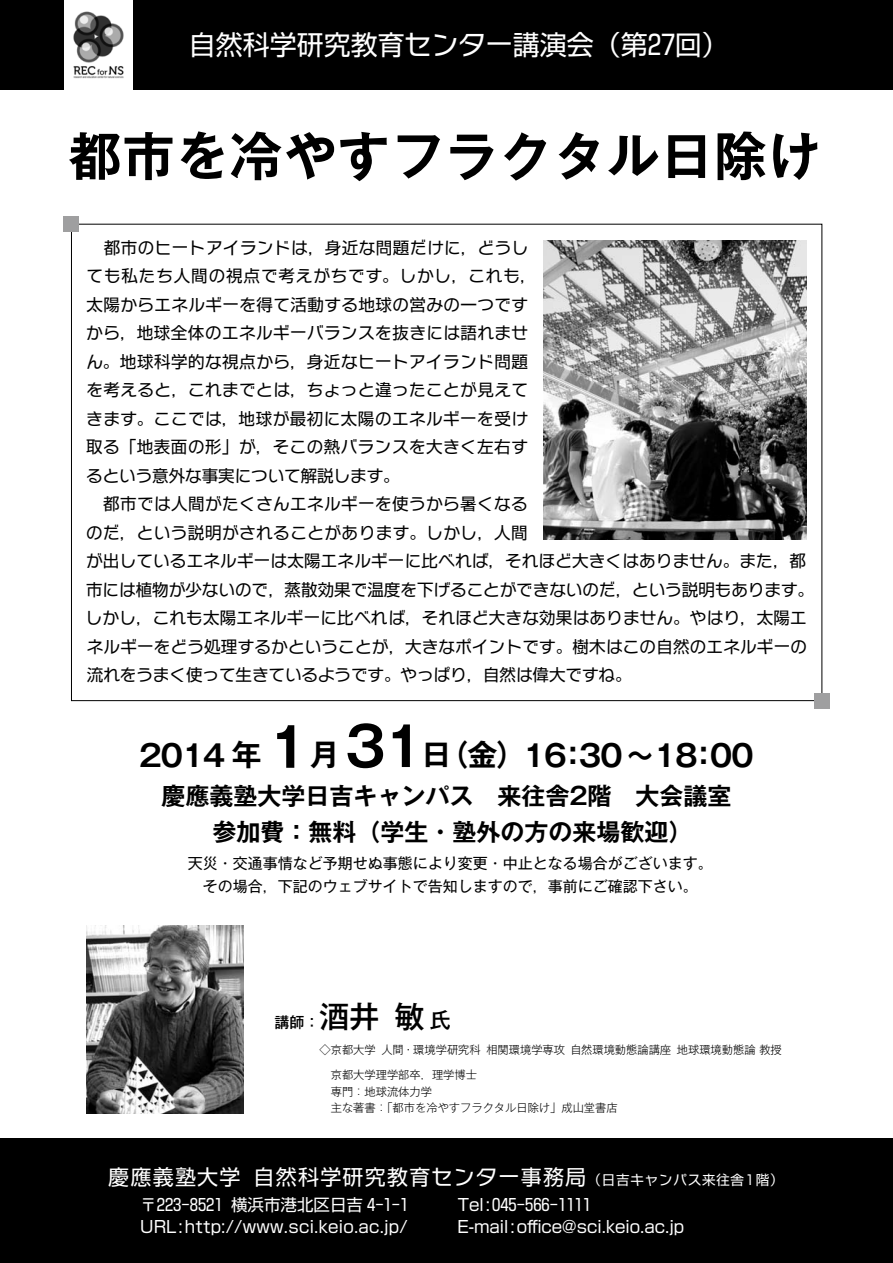
<style>
.page{position:relative;width:893px;height:1263px;background:#fff}
.page>*{position:absolute;margin:0;border:0;box-sizing:border-box;transform-origin:0 0}
.t1{font:700 52.5px "Gothic MB101 Pro De";letter-spacing:.025em;color:#000}
.t2{font:700 30px "Gothic MB101 Pro De";letter-spacing:-.05em;color:#000}
.t3{font:27px "Shin Go Pro";color:#fff}
.t4{font:700 24px/36px "Gothic MB101 Pro De";color:#000;text-align:center}
.t5{font:21px "Shin Go Pro";letter-spacing:.06em;color:#fff}
.t6{font:16.5px/28.5px "Typelabo N Std";letter-spacing:.025em;color:#000}
.t7{font:16.5px "Shin Go Pro";color:#fff}
.t8{font:15px/23.2px "Gothic MB101 Pro";color:#000;text-align:center}
.t9{font:500 15px "Gothic MB101 Pro";color:#000}
.t10{font:300 11.25px/16.5px "Gothic MB101 Pro";color:#000}
.s1{font-family:"Typelabo N Std"}
.s2{font-family:"Shin Go Pro"}
.s3{font-size:54px}
.s4{font-size:30px}
.s5{font-size:21px}
.s6{font-size:13.5px}
.s7{font-family:"Typelabo N Std";font-size:13.5px}
</style>
<div class="page">
<div style="left:64px;top:216px;width:15px;height:15px;background:#9f9fa0"></div>
<div style="left:814px;top:693px;width:15px;height:15px;background:#9f9fa0"></div>
<div style="left:133px;top:0;width:760px;height:89px;background:#000"></div>
<img style="left:73px;top:11px;width:51px;height:68px">
<div style="left:0;top:0;width:63px;height:89px;background:#000"></div>
<div style="left:0;top:1138px;width:893px;height:125px;background:#000"></div>
<img style="left:86px;top:925px;width:158px;height:189px">
<img style="left:543px;top:240px;width:263px;height:300px">
<h3 class="t3" style="left:189px;top:22px;width:542px">自然科学研究教育<span class="s1">センター</span>講演会（第27回）</h3>
<h1 class="t1" style="left:68px;top:112px;width:754px">都市を冷やすフラクタル日除け</h1>
<p class="t6" style="left:86px;top:232px;width:452px;text-indent:18px"><span class="s2">都市</span>のヒートアイランドは<span class="s2">，身近</span>な<span class="s2">問題</span>だけに<span class="s2">，</span>どうしても<span class="s2">私</span>たち<span class="s2">人間</span>の<span class="s2">視点</span>で<span class="s2">考</span>えがちです<span class="s2">。</span>しかし<span class="s2">，</span>これも<span class="s2">，太陽</span>からエネルギーを<span class="s2">得</span>て<span class="s2">活動</span>する<span class="s2">地球</span>の<span class="s2">営</span>みの<span class="s2">一</span>つですから<span class="s2">，地球全体</span>のエネルギーバランスを<span class="s2">抜</span>きには<span class="s2">語</span>れません<span class="s2">。地球科学的</span>な<span class="s2">視点</span>から<span class="s2">，身近</span>なヒートアイランド<span class="s2">問題</span>を<span class="s2">考</span>えると<span class="s2">，</span>これまでとは<span class="s2">，</span>ちょっと<span class="s2">違</span>ったことが<span class="s2">見</span>えてきます<span class="s2">。</span>ここでは<span class="s2">，地球</span>が<span class="s2">最初</span>に<span class="s2">太陽</span>のエネルギーを<span class="s2">受</span>け<span class="s2">取</span>る<span class="s2">「地表面</span>の<span class="s2">形」</span>が<span class="s2">，</span>そこの<span class="s2">熱</span>バランスを<span class="s2">大</span>きく<span class="s2">左右</span>するという<span class="s2">意外</span>な<span class="s2">事実</span>について<span class="s2">解説</span>します<span class="s2">。</span></p>
<p class="t6" style="left:86px;top:488px;width:730px;text-indent:17px"><span class="s2">都市</span>では<span class="s2">人間</span>がたくさんエネルギーを<span class="s2">使</span>うから<span class="s2">暑</span>くなる<br>のだ<span class="s2">，</span>という<span class="s2">説明</span>がされることがあります<span class="s2">。</span>しかし<span class="s2">，人間<br></span>が<span class="s2">出</span>しているエネルギーは<span class="s2">太陽</span>エネルギーに<span class="s2">比</span>べれば<span class="s2">，</span>それほど<span class="s2">大</span>きくはありません<span class="s2">。</span>また<span class="s2">，都市</span>には<span class="s2">植物</span>が<span class="s2">少</span>ないので<span class="s2">，蒸散効果</span>で<span class="s2">温度</span>を<span class="s2">下</span>げることができないのだ<span class="s2">，</span>という<span class="s2">説明</span>もあります<span class="s2">。</span>しかし<span class="s2">，</span>これも<span class="s2">太陽</span>エネルギーに<span class="s2">比</span>べれば<span class="s2">，</span>それほど<span class="s2">大</span>きな<span class="s2">効果</span>はありません<span class="s2">。</span>やはり<span class="s2">，太陽</span>エネルギーをどう<span class="s2">処理</span>するかということが<span class="s2">，大</span>きなポイントです<span class="s2">。樹木</span>はこの<span class="s2">自然</span>のエネルギーの<span class="s2">流</span>れをうまく<span class="s2">使</span>って<span class="s2">生</span>きているようです<span class="s2">。</span>やっぱり<span class="s2">，自然</span>は<span class="s2">偉大</span>ですね<span class="s2">。</span></p>
<h2 class="t2" style="left:139px;top:731px;width:616px">2014 年 <span class="s3">1</span>月 <span class="s3">31</span>日（金）16:30～18:00</h2>
<h3 class="t4" style="left:161px;top:775px;width:572px">慶應義塾大学日吉キャンパス　来往舎2階　大会議室参加費：無料（学生・塾外の方の来場歓迎）</h3>
<p class="t8" style="left:188px;top:850px;width:527px">天災・交通事情など予期せぬ事態により変更・中止となる場合がございます。その場合，下記のウェブサイトで告知しますので，事前にご確認下さい。</p>
<p class="t9" style="left:274px;top:1010px;width:178px">講師：<span class="s4">酒井 敏</span><span class="s5">氏</span></p>
<p class="t10" style="left:320px;top:1039px;width:464px">◇京都大学 人間・環境学研究科 相関環境学専攻 自然環境動態論講座 地球環境動態論 教授</p>
<p class="t10" style="left:320px;top:1065px;width:300px">　京都大学理学部卒，理学博士<br>　専門：地球流体力学<br>　主な著書：「都市を冷やすフラクタル日除け」成山堂書店</p>
<p class="t5" style="left:108px;top:1159px;width:677px">慶應義塾大学 自然科学研究教育<span class="s1">センター</span>事務局<span class="s6">（日吉</span><span class="s7">キャンパス</span><span class="s6">来往舎 1 階）</span></p>
<p class="t7" style="left:140px;top:1191px;width:270px">〒223-8521 横浜市港北区日吉 4-1-1</p>
<p class="t7" style="left:458px;top:1191px;width:135px">Tel:045-566-1111</p>
<p class="t7" style="left:140px;top:1213px;width:269px">URL:http://www.sci.keio.ac.jp/</p>
<p class="t7" style="left:457px;top:1213px;width:228px">E-mail:office@sci.keio.ac.jp</p>
</div>
